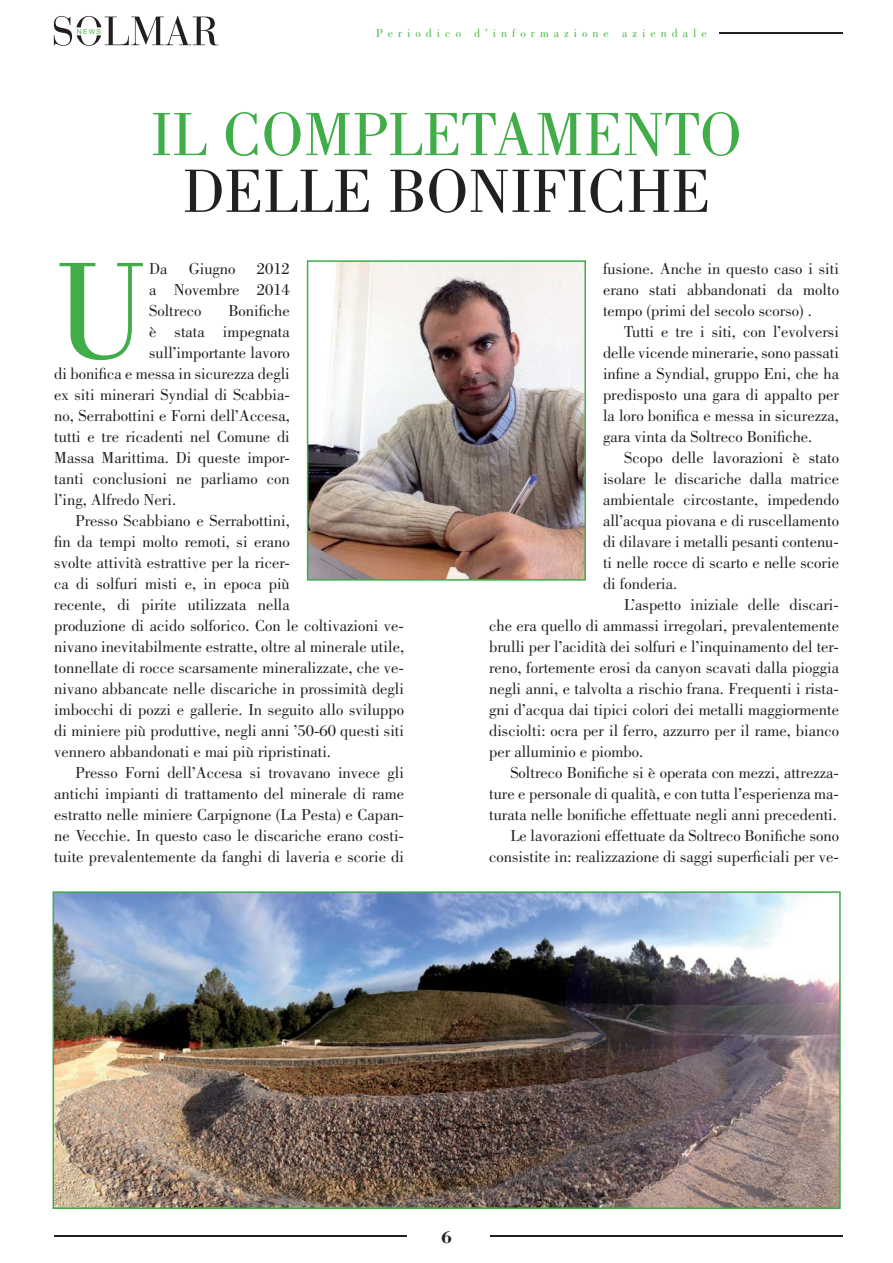
<style>
.page{position:relative;width:893px;height:1263px;background:#fff}
.page>*{position:absolute;margin:0;border:0;box-sizing:border-box;transform-origin:0 0}
.t1{font:142.2px "Bodoni";color:#41ad49}
.t2{font:63.15px "Bodoni";color:#41ad49}
.t3{font:63.15px "Bodoni";color:#231f20}
.t4{font:700 18px "Bodoni";color:#231f20}
.t5{font:16.5px/21px "Bodoni";color:#231f20;text-align:justify}
.t6{font:12px "Bodoni";letter-spacing:.42em;color:#4cb748}
.t7{font:6.9px "Helvetica Neue";color:#4cb748}
</style>
<div class="page">
<hr style="left:719px;top:33px;width:123px;height:1px;background:#231f20">
<hr style="left:719px;top:32px;width:123px;height:1px;background:#231f20">
<hr style="left:54px;top:1236px;width:352px;height:1px;background:#231f20">
<hr style="left:54px;top:1235px;width:352px;height:1px;background:#231f20">
<hr style="left:490px;top:1236px;width:352px;height:1px;background:#231f20">
<hr style="left:490px;top:1235px;width:352px;height:1px;background:#231f20">
<svg style="left:54px;top:16px;width:164px;height:30px"></svg>
<img style="left:307px;top:260px;width:279px;height:321px">
<img style="left:53px;top:891px;width:788px;height:318px">
<p class="t7" style="left:77px;top:27px;width:26px">NEWS</p>
<p class="t6" style="left:376px;top:29px;width:332px">Periodico d’informazione aziendale</p>
<h2 class="t2" style="left:151px;top:111px;width:592px">IL COMPLETAMENTO</h2>
<h2 class="t3" style="left:182px;top:168px;width:529px">DELLE BONIFICHE</h2>
<h1 class="t1" style="left:54px;top:259px;width:96px">U</h1>
<p class="t5" style="left:149px;top:260px;width:20px">Da</p>
<p class="t5" style="left:189px;top:260px;width:48px">Giugno</p>
<p class="t5" style="left:149px;top:260px;width:142px;text-indent:108px">2012 a Novembre 2014<br>Soltreco</p>
<p class="t5" style="left:228px;top:302px;width:63px">Bonifiche</p>
<p class="t5" style="left:149px;top:323px;width:142px">è stata impegnata</p>
<p class="t5" style="left:149px;top:344px;width:142px">sull’importante lavoro</p>
<p class="t5" style="left:54px;top:365px;width:237px">di bonifica e messa in sicurezza degli</p>
<p class="t5" style="left:54px;top:386px;width:237px">ex siti minerari Syndial di Scabbia-</p>
<p class="t5" style="left:54px;top:407px;width:237px">no, Serrabottini e Forni dell’Accesa,</p>
<p class="t5" style="left:54px;top:428px;width:237px">tutti e tre ricadenti nel Comune di</p>
<p class="t5" style="left:54px;top:449px;width:237px">Massa Marittima. Di queste impor-</p>
<p class="t5" style="left:54px;top:470px;width:237px">tanti conclusioni ne parliamo con</p>
<p class="t5" style="left:54px;top:491px;width:123px">l’ing, Alfredo Neri.</p>
<p class="t5" style="left:76px;top:512px;width:216px">Presso Scabbiano e Serrabottini,</p>
<p class="t5" style="left:54px;top:533px;width:237px">fin da tempi molto remoti, si erano</p>
<p class="t5" style="left:54px;top:554px;width:237px">svolte attività estrattive per la ricer-</p>
<p class="t5" style="left:54px;top:575px;width:237px">ca di solfuri misti e, in epoca più</p>
<p class="t5" style="left:54px;top:596px;width:237px">recente, di pirite utilizzata nella</p>
<p class="t5" style="left:54px;top:617px;width:351px">produzione di acido solforico. Con le coltivazioni ve-</p>
<p class="t5" style="left:54px;top:638px;width:351px">nivano inevitabilmente estratte, oltre al minerale utile,</p>
<p class="t5" style="left:54px;top:659px;width:351px">tonnellate di rocce scarsamente mineralizzate, che ve-</p>
<p class="t5" style="left:54px;top:680px;width:351px">nivano abbancate nelle discariche in prossimità degli</p>
<p class="t5" style="left:54px;top:701px;width:351px">imbocchi di pozzi e gallerie. In seguito allo sviluppo</p>
<p class="t5" style="left:54px;top:722px;width:351px">di miniere più produttive, negli anni ’50-60 questi siti</p>
<p class="t5" style="left:54px;top:743px;width:278px">vennero abbandonati e mai più ripristinati.</p>
<p class="t5" style="left:76px;top:764px;width:330px">Presso Forni dell’Accesa si trovavano invece gli</p>
<p class="t5" style="left:54px;top:785px;width:351px">antichi impianti di trattamento del minerale di rame</p>
<p class="t5" style="left:54px;top:806px;width:351px">estratto nelle miniere Carpignone (La Pesta) e Capan-</p>
<p class="t5" style="left:54px;top:827px;width:351px">ne Vecchie. In questo caso le discariche erano costi-</p>
<p class="t5" style="left:54px;top:848px;width:351px">tuite prevalentemente da fanghi di laveria e scorie di</p>
<p class="t5" style="left:603px;top:260px;width:237px">fusione. Anche in questo caso i siti erano stati abbandonati da molto tempo (primi del secolo scorso) .</p>
<p class="t5" style="left:603px;top:323px;width:237px;text-indent:21px">Tutti e tre i siti, con l’evolversi delle vicende minerarie, sono passati infine a Syndial, gruppo Eni, che ha predisposto una gara di appalto per la loro bonifica e messa in sicurezza, gara vinta da Soltreco Bonifiche.</p>
<p class="t5" style="left:603px;top:449px;width:237px;text-indent:21px">Scopo delle lavorazioni è stato isolare le discariche dalla matrice ambientale circostante, impedendo all’acqua piovana e di ruscellamento di dilavare i metalli pesanti contenu&shy;ti nelle rocce di scarto e nelle scorie di fonderia.</p>
<p class="t5" style="left:489px;top:596px;width:351px;text-indent:135px">L’aspetto iniziale delle discari&shy;che era quello di ammassi irregolari, prevalentemente brulli per l’acidità dei solfuri e l’inquinamento del ter&shy;reno, fortemente erosi da canyon scavati dalla pioggia negli anni, e talvolta a rischio frana. Frequenti i rista&shy;gni d’acqua dai tipici colori dei metalli maggiormente disciolti: ocra per il ferro, azzurro per il rame, bianco per alluminio e piombo.</p>
<p class="t5" style="left:489px;top:764px;width:351px;text-align:right">Soltreco Bonifiche si è operata con mezzi, attrezza&shy;ture e personale di qualità, e con tutta l’esperienza ma&shy;turata nelle bonifiche effettuate negli anni precedenti.<br>Le lavorazioni effettuate da Soltreco Bonifiche sono consistite in: realizzazione di saggi superficiali per ve-</p>
<p class="t4" style="left:441px;top:1231px;width:12px">6</p>
</div>
